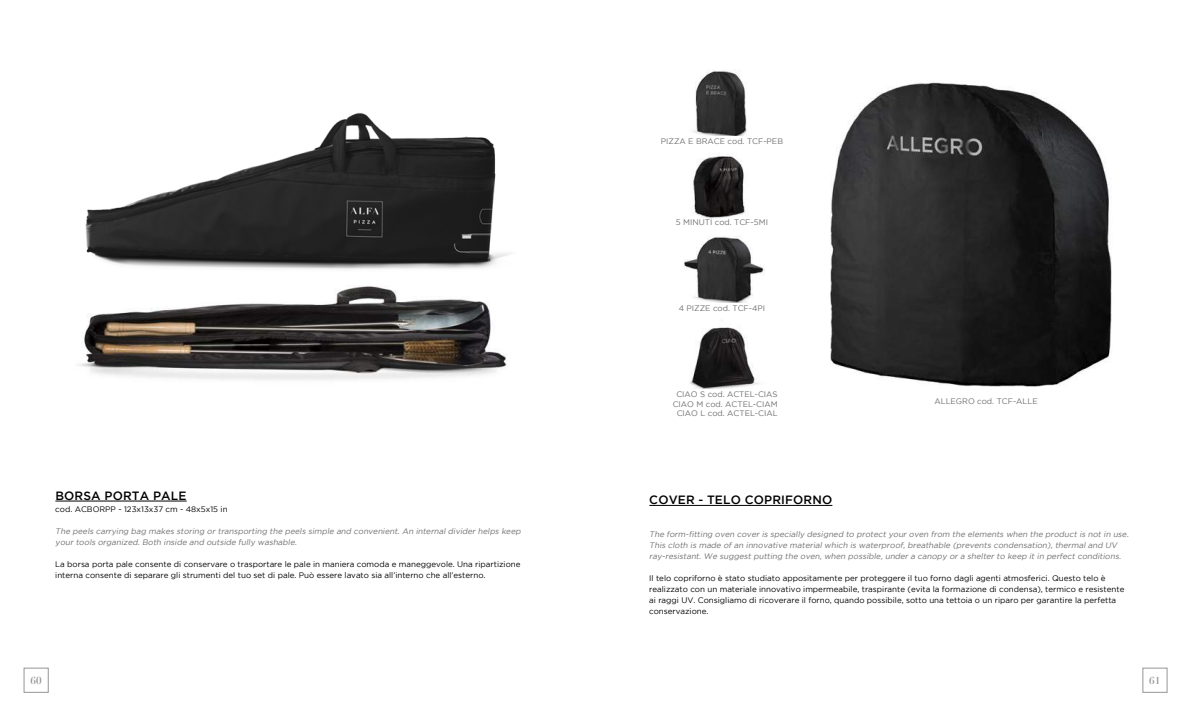
<style>
.page{position:relative;width:1191px;height:709px;background:#fff}
.page>*{position:absolute;margin:0;border:0;box-sizing:border-box;transform-origin:0 0}
.t1{font:500 12px "Gotham";letter-spacing:.015em;color:#000}
.t2{font:700 10px "Didot";color:#939598}
.t3{font:8px/11px "Gotham";color:#000}
.t4{font:italic 8px/11px "Gotham";color:#6d6e71}
.t5{font:8px/9.6px "Gotham";color:#6d6e71;text-align:center}
</style>
<div class="page">
<div style="left:24px;top:668px;width:24px;height:24px;border:1px solid #939598"></div>
<div style="left:1142px;top:668px;width:25px;height:24px;border:1px solid #939598"></div>
<hr style="left:55px;top:501px;width:132px;height:1px;background:#000">
<img style="left:830px;top:82px;width:282px;height:305px">
<hr style="left:649px;top:505px;width:183px;height:1px;background:#000">
<img style="left:693px;top:70px;width:54px;height:66px">
<img style="left:684px;top:156px;width:81px;height:146px">
<img style="left:690px;top:327px;width:69px;height:61px">
<img style="left:85px;top:112px;width:425px;height:157px">
<img style="left:78px;top:286px;width:430px;height:94px">
<p class="t5" style="left:661px;top:136px;width:124px">PIZZA E BRACE cod. TCF-PEB</p>
<p class="t5" style="left:676px;top:217px;width:94px">5 MINUTI cod. TCF-5MI</p>
<h1 class="t1" style="left:55px;top:488px;width:29px">BORSA</h1>
<h1 class="t1" style="left:104px;top:488px;width:10px">PORTA</h1>
<h1 class="t1" style="left:153px;top:488px;width:26px">PALE</h1>
<p class="t3" style="left:55px;top:503px;width:174px">cod. ACBORPP - 123x13x37 cm - 48x5x15 in</p>
<p class="t4" style="left:55px;top:525px;width:468px">The peels carrying bag makes storing or transporting the peels simple and convenient. An internal divider helps keep your tools organized. Both inside and outside fully washable.</p>
<p class="t3" style="left:55px;top:558px;width:467px">La borsa porta pale consente di conservare o trasportare le pale in maniera comoda e maneggevole. Una ripartizione interna consente di separare gli strumenti del tuo set di pale. Può essere lavato sia all’interno che all’esterno.</p>
<p class="t5" style="left:679px;top:303px;width:88px">4 PIZZE cod. TCF-4PI</p>
<p class="t5" style="left:672px;top:389px;width:106px">CIAO S cod. ACTEL-CIAS<br>CIAO M cod. ACTEL-CIAM<br>CIAO L cod. ACTEL-CIAL</p>
<p class="t5" style="left:934px;top:396px;width:105px">ALLEGRO cod. TCF-ALLE</p>
<h1 class="t1" style="left:649px;top:493px;width:184px">COVER - TELO COPRIFORNO</h1>
<p class="t4" style="left:649px;top:528px;width:482px">The form-fitting oven cover is specially designed to protect your oven from the elements when the product is not in use.<br>This cloth is made of an innovative material which is waterproof, breathable (prevents condensation), thermal and UV ray-resistant. We suggest putting the oven, when possible, under a canopy or a shelter to keep it in perfect conditions.</p>
<p class="t3" style="left:649px;top:572px;width:476px">Il telo copriforno è stato studiato appositamente per proteggere il tuo forno dagli agenti atmosferici. Questo telo è realizzato con un materiale innovativo impermeabile, traspirante (evita la formazione di condensa), termico e resistente ai raggi UV. Consigliamo di ricoverare il forno, quando possibile, sotto una tettoia o un riparo per garantire la perfetta conservazione.</p>
<p class="t2" style="left:31px;top:674px;width:13px">60</p>
<p class="t2" style="left:1149px;top:674px;width:13px">61</p>
</div>
